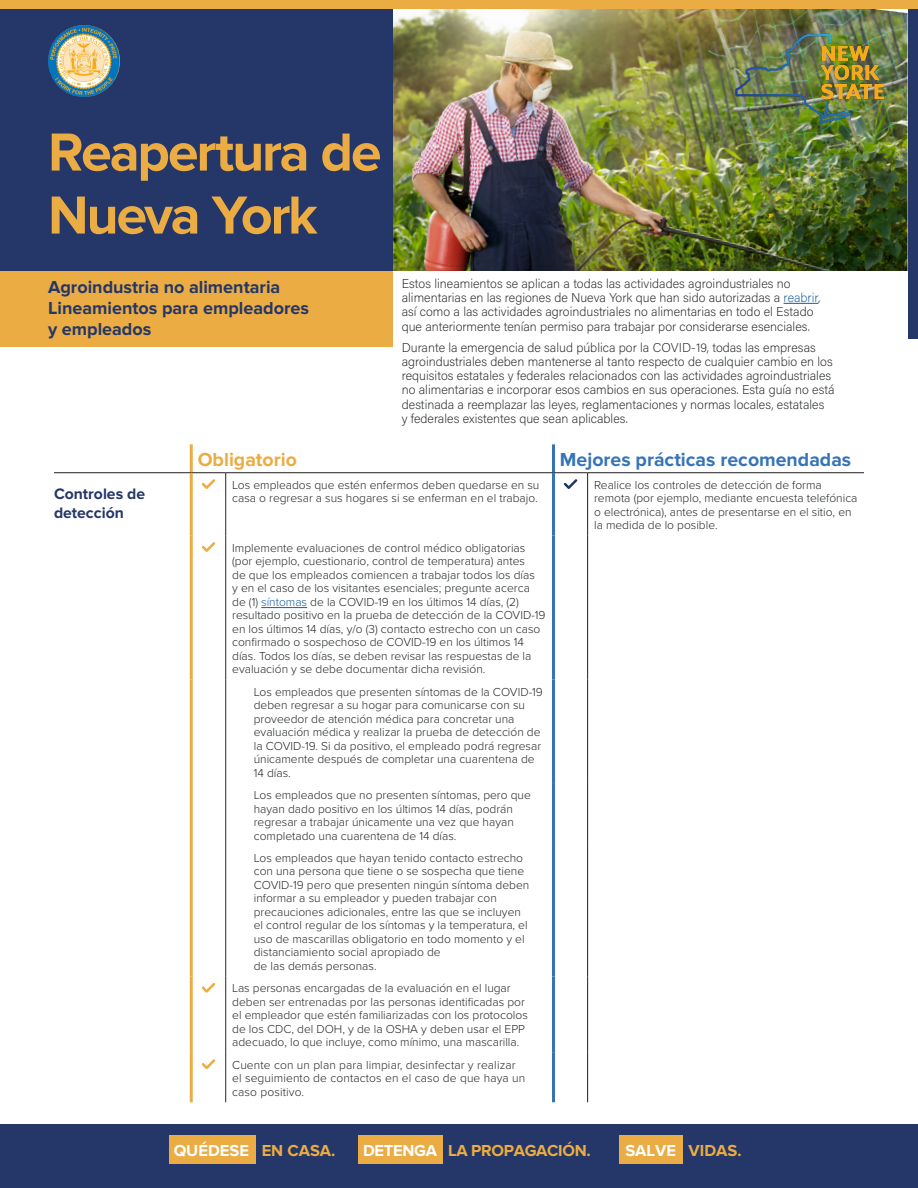
<style>
.page{position:relative;width:918px;height:1188px;background:#fff}
.page>*{position:absolute;margin:0;border:0;box-sizing:border-box;transform-origin:0 0}
.t1{font:700 55.5px/63px "Proxima Nova";letter-spacing:-.04em;color:#ebac43}
.t2{font:700 19.5px "Proxima Nova";color:#3774b7}
.t3{font:700 19.5px "Proxima Nova";color:#ebac43}
.t4{font:700 18px/21px "Proxima Nova";color:#243768}
.t5{font:700 16.5px "Proxima Nova";letter-spacing:-.02em;color:#ebac43}
.t6{font:700 16.5px "Proxima Nova";color:#fff}
.t7{font:700 16.5px "Proxima Nova";color:#ebac43}
.t8{font:700 15.75px/19.8px "Proxima Nova";color:#243768}
.t9{font:200 12.75px/14.2px "Acumin Pro";color:#242828}
.content{font:300 12px/13.5px "Proxima Nova";color:#242828}
.s1{color:#175d9e}
.s2{color:#ebac43}
.s3{color:#fff}
</style>
<div class="page">
<img style="left:393px;top:9px;width:515px;height:262px">
<div style="left:0;top:9px;width:393px;height:330px;background:#243768"></div>
<div style="left:0;top:272px;width:395px;height:75px;background:#ebac43"></div>
<div style="left:393px;top:272px;width:515px;height:151px;background:#fff"></div>
<img style="left:730px;top:28px;width:159px;height:100px">
<img style="left:48px;top:25px;width:72px;height:72px;border-radius:36px">
<div style="left:908px;top:9px;width:10px;height:330px;background:#243768"></div>
<div style="left:0;top:0;width:918px;height:9px;background:#ebac43"></div>
<div style="left:0;top:1125px;width:918px;height:63px;background:#243768"></div>
<div style="left:169px;top:1135px;width:86px;height:29px;background:#ebac43"></div>
<div style="left:358px;top:1135px;width:84px;height:29px;background:#ebac43"></div>
<div style="left:619px;top:1135px;width:63px;height:29px;background:#ebac43"></div>
<hr style="left:784px;top:303px;width:34px;height:1px;background:#175d9e">
<hr style="left:552px;top:444px;width:3px;height:29px;background:#3774b7">
<hr style="left:190px;top:444px;width:3px;height:29px;background:#ebac43">
<hr style="left:54px;top:472px;width:137px;height:1px;background:#231f20">
<hr style="left:191px;top:472px;width:35px;height:1px;background:#231f20">
<hr style="left:226px;top:472px;width:328px;height:1px;background:#231f20">
<hr style="left:554px;top:472px;width:34px;height:1px;background:#231f20">
<hr style="left:588px;top:472px;width:276px;height:1px;background:#231f20">
<hr style="left:225px;top:473px;width:1px;height:63px;background:#252729">
<hr style="left:552px;top:473px;width:3px;height:63px;background:#3774b7">
<hr style="left:587px;top:473px;width:1px;height:63px;background:#231f20">
<hr style="left:190px;top:473px;width:3px;height:63px;background:#ebac43">
<hr style="left:190px;top:536px;width:3px;height:144px;background:#ebac43">
<hr style="left:190px;top:680px;width:3px;height:103px;background:#ebac43">
<hr style="left:225px;top:536px;width:1px;height:144px;background:#252729">
<hr style="left:225px;top:680px;width:1px;height:103px;background:#252729">
<hr style="left:552px;top:536px;width:3px;height:144px;background:#3774b7">
<hr style="left:552px;top:680px;width:3px;height:103px;background:#3774b7">
<hr style="left:587px;top:536px;width:1px;height:144px;background:#231f20">
<hr style="left:587px;top:680px;width:1px;height:103px;background:#231f20">
<hr style="left:190px;top:783px;width:3px;height:63px;background:#ebac43">
<hr style="left:190px;top:846px;width:3px;height:130px;background:#ebac43">
<hr style="left:190px;top:976px;width:3px;height:77px;background:#ebac43">
<hr style="left:190px;top:1053px;width:3px;height:49px;background:#ebac43">
<hr style="left:225px;top:783px;width:1px;height:63px;background:#252729">
<hr style="left:225px;top:846px;width:1px;height:130px;background:#252729">
<hr style="left:225px;top:976px;width:1px;height:77px;background:#252729">
<hr style="left:225px;top:1053px;width:1px;height:49px;background:#252729">
<hr style="left:552px;top:783px;width:3px;height:63px;background:#3774b7">
<hr style="left:552px;top:846px;width:3px;height:130px;background:#3774b7">
<hr style="left:552px;top:976px;width:3px;height:77px;background:#3774b7">
<hr style="left:552px;top:1053px;width:3px;height:49px;background:#3774b7">
<hr style="left:587px;top:783px;width:1px;height:63px;background:#231f20">
<hr style="left:587px;top:846px;width:1px;height:130px;background:#231f20">
<hr style="left:587px;top:976px;width:1px;height:77px;background:#231f20">
<hr style="left:587px;top:1053px;width:1px;height:49px;background:#231f20">
<svg style="left:201px;top:479px;width:15px;height:10px"></svg>
<svg style="left:563px;top:479px;width:15px;height:10px"></svg>
<svg style="left:201px;top:542px;width:15px;height:10px"></svg>
<hr style="left:261px;top:607px;width:46px;height:1px;background:#175d9e">
<svg style="left:201px;top:983px;width:15px;height:10px"></svg>
<svg style="left:201px;top:1059px;width:15px;height:10px"></svg>
<h1 class="t1" style="left:48px;top:122px;width:335px">Reapertura de<br>Nueva York</h1>
<h3 class="t4" style="left:48px;top:277px;width:263px">Agroindustria no alimentaria<br>Lineamientos para empleadores y empleados</h3>
<p class="t9" style="left:402px;top:276px;width:420px">Estos lineamientos se aplican a todas las actividades agroindustriales no alimentarias en las regiones de Nueva York que han sido autorizadas a <span class="s1">reabrir</span>, así como a las actividades agroindustriales no alimentarias en todo el Estado que anteriormente tenían permiso para trabajar por considerarse esenciales.</p>
<p class="t9" style="left:402px;top:340px;width:434px">Durante la emergencia de salud pública por la COVID-19, todas las empresas agroindustriales deben mantenerse al tanto respecto de cualquier cambio en los requisitos estatales y federales relacionados con las actividades agroindustriales no alimentarias e incorporar esos cambios en sus operaciones. Esta guía no está destinada a reemplazar las leyes, reglamentaciones y normas locales, estatales<br>y federales existentes que sean aplicables.</p>
<p class="t3" style="left:198px;top:449px;width:101px">Obligatorio</p>
<p class="t2" style="left:560px;top:449px;width:293px">Mejores prácticas recomendadas</p>
<p class="t8" style="left:54px;top:484px;width:93px">Controles de detección</p>
<p class="content" style="left:232px;top:477px;width:309px">Los empleados que estén enfermos deben quedarse en su casa o regresar a sus hogares si se enferman en el trabajo.</p>
<p class="content" style="left:594px;top:477px;width:265px">Realice los controles de detección de forma remota (por ejemplo, mediante encuesta telefónica o electrónica), antes de presentarse en el sitio, en la medida de lo posible.</p>
<p class="content" style="left:232px;top:540px;width:315px">Implemente evaluaciones de control médico obligatorias (por ejemplo, cuestionario, control de temperatura) antes<br>de que los empleados comiencen a trabajar todos los días<br>y en el caso de los visitantes esenciales; pregunte acerca de (1) <span class="s1">síntomas</span> de la COVID-19 en los últimos 14 días, (2) resultado positivo en la prueba de detección de la COVID-19 en los últimos 14 días, y/o (3) contacto estrecho con un caso confirmado o sospechoso de COVID-19 en los últimos 14 días. Todos los días, se deben revisar las respuestas de la evaluación y se debe documentar dicha revisión.</p>
<p class="content" style="left:254px;top:684px;width:291px">Los empleados que presenten síntomas de la COVID-19 deben regresar a su hogar para comunicarse con su proveedor de atención médica para concretar una evaluación médica y realizar la prueba de detección de la COVID-19. Si da positivo, el empleado podrá regresar únicamente después de completar una cuarentena de 14 días.</p>
<p class="content" style="left:254px;top:788px;width:279px">Los empleados que no presenten síntomas, pero que hayan dado positivo en los últimos 14 días, podrán regresar a trabajar únicamente una vez que hayan completado una cuarentena de 14 días.</p>
<p class="content" style="left:254px;top:851px;width:277px">Los empleados que hayan tenido contacto estrecho con una persona que tiene o se sospecha que tiene COVID-19 pero que presenten ningún síntoma deben informar a su empleador y pueden trabajar con precauciones adicionales, entre las que se incluyen el control regular de los síntomas y la temperatura, el uso de mascarillas obligatorio en todo momento y el distanciamiento social apropiado de</p>
<p class="content" style="left:254px;top:959px;width:124px">de las demás personas.</p>
<p class="content" style="left:232px;top:981px;width:297px">Las personas encargadas de la evaluación en el lugar deben ser entrenadas por las personas identificadas por el empleador que estén familiarizadas con los protocolos de los CDC, del DOH, y de la OSHA y deben usar el EPP adecuado, lo que incluye, como mínimo, una mascarilla.</p>
<p class="content" style="left:232px;top:1057px;width:295px">Cuente con un plan para limpiar, desinfectar y realizar el seguimiento de contactos en el caso de que haya un caso positivo.</p>
<h3 class="t6" style="left:174px;top:1141px;width:163px">QUÉDESE <span class="s2">EN CASA.</span></h3>
<h3 class="t5" style="left:363px;top:1141px;width:229px"><span class="s3">DETENGA</span> LA PROPAGACIÓN.</h3>
<h3 class="t7" style="left:625px;top:1141px;width:118px"><span class="s3">SALVE</span> VIDAS.</h3>
</div>
